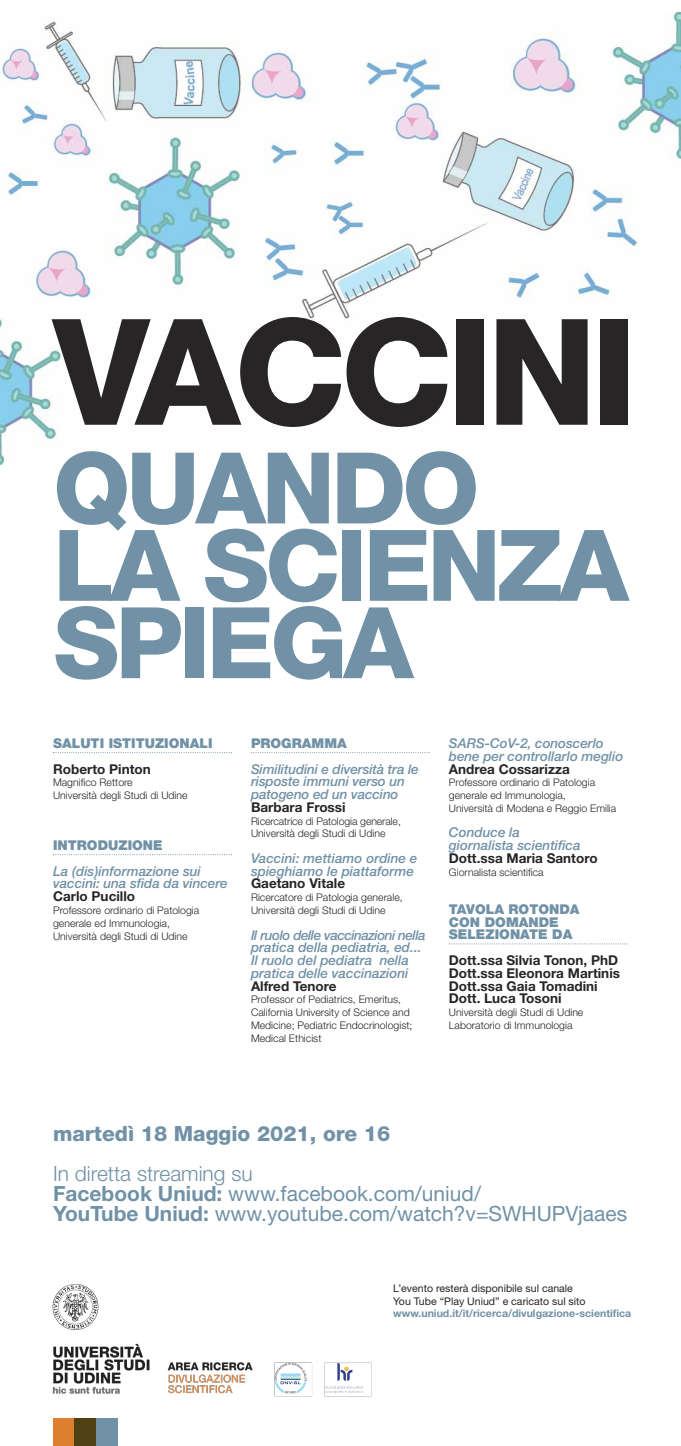
<style>
.page{position:relative;width:681px;height:1446px;background:#fff}
.page>*{position:absolute;margin:0;border:0;box-sizing:border-box;transform-origin:0 0}
.t1{font:800 147.75px "Helvetica Neue LT Std";letter-spacing:-.04em;color:#272526}
.t2{font:800 99px/77.4px "Helvetica Neue LT Std";letter-spacing:-.04em;color:#7091a6}
.t3{font:20.92px/20px "Helvetica Neue LT Std";color:#7091a6}
.t4{font:800 20.92px "Helvetica Neue LT Std";color:#7091a6}
.t5{font:italic 500 13.5px/12.8px "Helvetica Neue LT Std";color:#7091a6}
.t6{font:700 13.5px/12.8px "Helvetica Neue LT Std";color:#272526}
.t7{font:900 13.5px/12.8px "Helvetica Neue LT Std";color:#7091a6}
.t8{font:10.57px/12.7px "Helvetica Neue LT Std";color:#272526}
.t9{font:700 10.57px "Helvetica Neue LT Std";color:#7091a6}
.t10{font:300 10.5px/12.8px "Helvetica Neue LT Std";color:#272526}
.s1{font-weight:300}
.s2{font-weight:700}
</style>
<div class="page">
<img style="left:0;top:12px;width:680px;height:453px">
<div style="left:53px;top:1418px;width:21px;height:27px;background:#dc7f2e"></div>
<div style="left:74px;top:1418px;width:22px;height:27px;background:#504115"></div>
<div style="left:96px;top:1418px;width:21px;height:27px;background:#7091a6"></div>
<svg style="left:53px;top:752px;width:179px;height:1px"></svg>
<svg style="left:53px;top:854px;width:179px;height:1px"></svg>
<svg style="left:251px;top:752px;width:178px;height:1px"></svg>
<svg style="left:449px;top:943px;width:178px;height:1px"></svg>
<img style="left:52px;top:1284px;width:320px;height:113px">
<h1 class="t1" style="left:53px;top:319px;width:585px">VACCINI</h1>
<h2 class="t2" style="left:53px;top:459px;width:576px">QUANDO<br>LA SCIENZA<br>SPIEGA</h2>
<p class="t7" style="left:53px;top:737px;width:161px">SALUTI ISTITUZIONALI</p>
<p class="t6" style="left:53px;top:764px;width:99px">Roberto Pinton</p>
<p class="t10" style="left:53px;top:777px;width:136px">Magnifico Rettore<br>Università degli Studi di Udine</p>
<p class="t7" style="left:53px;top:839px;width:111px">INTRODUZIONE</p>
<p class="t5" style="left:53px;top:866px;width:176px">La (dis)informazione sui vaccini: una sfida da vincere</p>
<p class="t6" style="left:53px;top:891px;width:83px">Carlo Pucillo</p>
<p class="t10" style="left:53px;top:905px;width:148px">Professore ordinario di Patologia generale ed Immunologia,<br>Università degli Studi di Udine</p>
<p class="t7" style="left:251px;top:737px;width:97px">PROGRAMMA</p>
<p class="t5" style="left:251px;top:764px;width:169px">Similitudini e diversità tra le risposte immuni verso un patogeno ed un vaccino</p>
<p class="t6" style="left:251px;top:802px;width:96px">Barbara Frossi</p>
<p class="t10" style="left:251px;top:815px;width:151px">Ricercatrice di Patologia generale,<br>Università degli Studi di Udine</p>
<p class="t5" style="left:251px;top:853px;width:168px">Vaccini: mettiamo ordine e spieghiamo le piattaforme</p>
<p class="t6" style="left:251px;top:878px;width:95px">Gaetano Vitale</p>
<p class="t10" style="left:251px;top:892px;width:153px">Ricercatore di Patologia generale,<br>Università degli Studi di Udine</p>
<p class="t5" style="left:251px;top:929px;width:176px">Il ruolo delle vaccinazioni nella pratica della pediatria, ed...<br>Il ruolo del pediatra nella pratica delle vaccinazioni</p>
<p class="t6" style="left:251px;top:980px;width:87px">Alfred Tenore</p>
<p class="t10" style="left:251px;top:994px;width:163px">Professor of Pediatrics, Emeritus, California University of Science and Medicine; Pediatric Endocrinologist; Medical Ethicist</p>
<p class="t5" style="left:448px;top:738px;width:176px">SARS-CoV-2, conoscerlo bene per controllarlo meglio</p>
<p class="t6" style="left:448px;top:764px;width:122px">Andrea Cossarizza</p>
<p class="t10" style="left:448px;top:777px;width:169px">Professore ordinario di Patologia generale ed Immunologia,<br>Università di Modena e Reggio Emilia</p>
<p class="t5" style="left:448px;top:827px;width:133px">Conduce la giornalista scientifica</p>
<p class="t6" style="left:448px;top:853px;width:150px">Dott.ssa Maria Santoro</p>
<p class="t10" style="left:448px;top:866px;width:96px">Giornalista scientifica</p>
<p class="t7" style="left:448px;top:903px;width:132px">TAVOLA ROTONDA<br>CON DOMANDE<br>SELEZIONATE DA</p>
<p class="t6" style="left:448px;top:955px;width:172px">Dott.ssa Silvia Tonon, PhD<br>Dott.ssa Eleonora Martinis<br>Dott.ssa Gaia Tomadini<br>Dott. Luca Tosoni</p>
<p class="t10" style="left:448px;top:1007px;width:136px">Università degli Studi di Udine<br>Laboratorio di Immunologia</p>
<h3 class="t4" style="left:53px;top:1126px;width:338px">martedì 18 Maggio 2021, ore 16</h3>
<h3 class="t3" style="left:53px;top:1163px;width:575px"><span class="s1">In diretta streaming su<br></span><span class="s2">Facebook Uniud:</span> www.facebook.com/uniud/<br><span class="s2">YouTube Uniud:</span> www.youtube.com/watch?v=SWHUPVjaaes</h3>
<p class="t8" style="left:393px;top:1282px;width:194px">L’evento resterà disponibile sul canale<br>You Tube “Play Uniud” e caricato sul sito</p>
<p class="t9" style="left:393px;top:1309px;width:239px">www.uniud.it/it/ricerca/divulgazione-scientifica</p>
</div>
